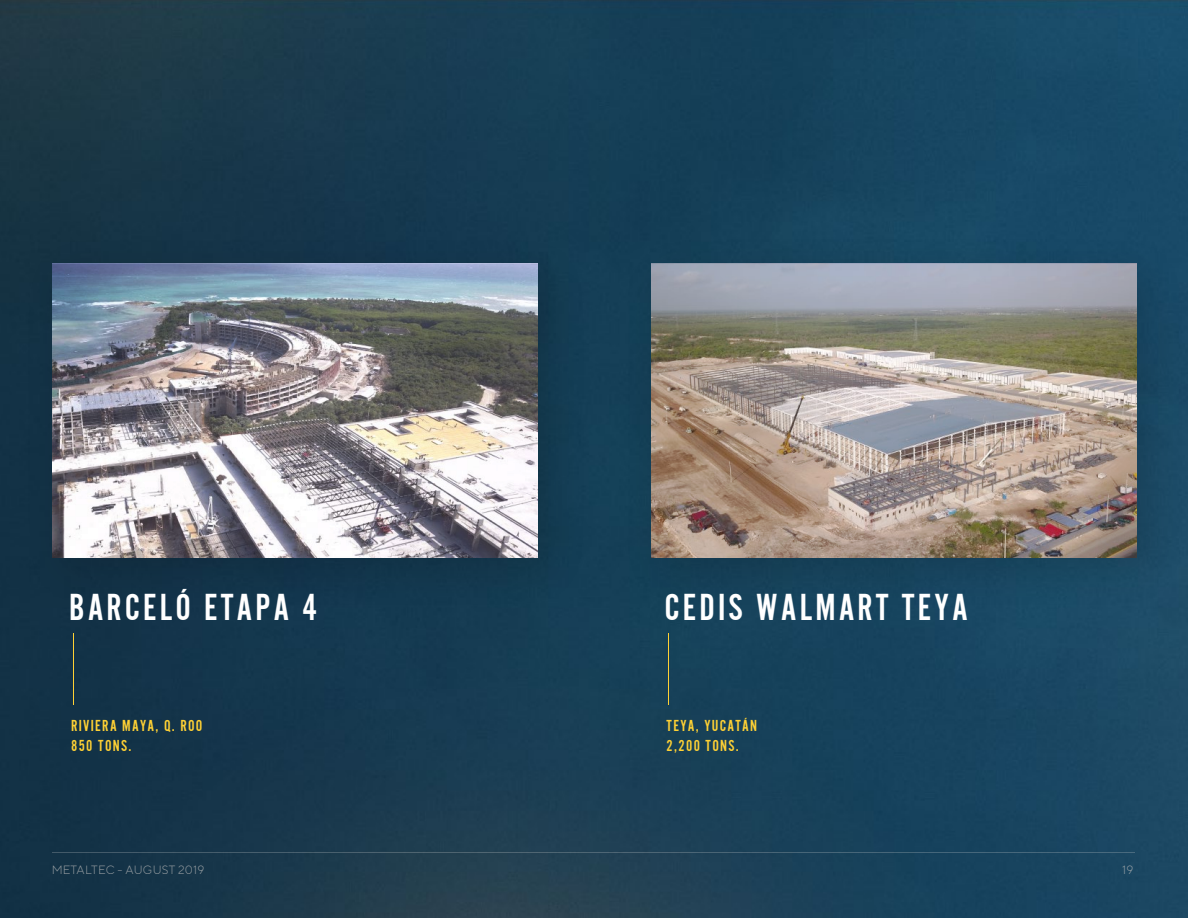
<style>
.page{position:relative;width:1188px;height:918px;background:#fff}
.page>*{position:absolute;margin:0;border:0;box-sizing:border-box;transform-origin:0 0}
.t1{font:39px "Alternate Got No 2 D";letter-spacing:.08em;color:#fff}
.t2{font:16.5px/19.8px "Alternate Got No 2 D";letter-spacing:.08em;color:#ffd134}
.t3{font:300 12px "TT Norms";letter-spacing:.02em;color:#b9b9b9}
</style>
<div class="page">
<img style="left:0;top:0;width:1188px;height:918px">
<hr style="left:52px;top:853px;width:1083px;height:1px;background:#d7d7d7">
<img style="left:0;top:186px;width:696px;height:481px">
<img style="left:549px;top:199px;width:639px;height:468px">
<hr style="left:73px;top:633px;width:1px;height:72px;background:#ffd134">
<img style="left:53px;top:264px;width:485px;height:294px">
<img style="left:651px;top:264px;width:485px;height:294px">
<div style="left:0;top:207px;width:5px;height:421px;background:#133245"></div>
<hr style="left:668px;top:633px;width:1px;height:72px;background:#ffd134">
<h1 class="t1" style="left:69px;top:586px;width:250px">BARCELÓ ETAPA 4</h1>
<h1 class="t1" style="left:665px;top:586px;width:305px">CEDIS WALMART TEYA</h1>
<p class="t2" style="left:71px;top:716px;width:133px">RIVIERA MAYA, Q. ROO<br>850 TONS.</p>
<p class="t2" style="left:667px;top:716px;width:92px">TEYA, YUCATÁN<br>2,200 TONS.</p>
<p class="t3" style="left:51px;top:862px;width:155px">METALTEC - AUGUST 2019</p>
<p class="t3" style="left:1122px;top:862px;width:13px">19</p>
</div>
